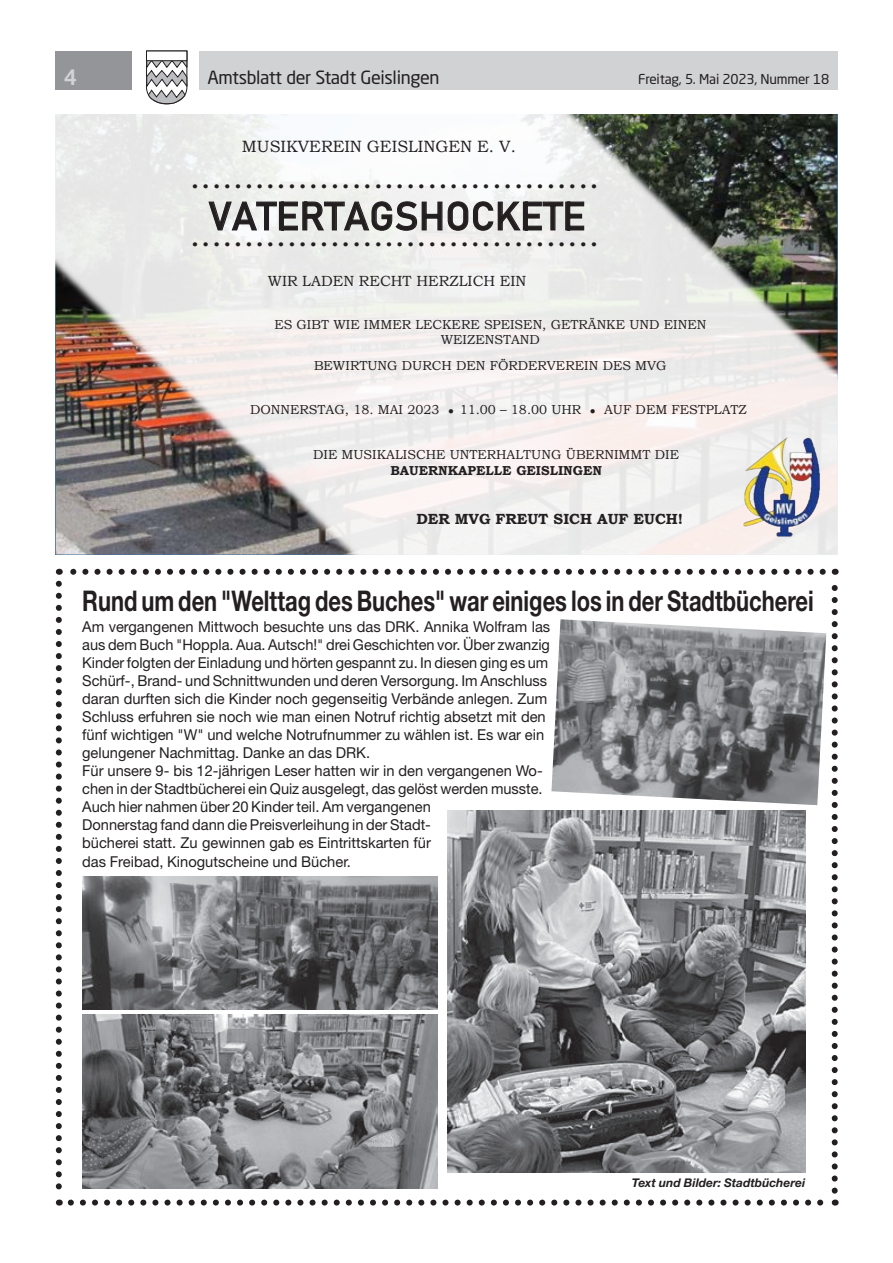
<style>
.page{position:relative;width:893px;height:1263px;background:#fff}
.page>*{position:absolute;margin:0;border:0;box-sizing:border-box;transform-origin:0 0}
.t1{font:300 39.15px "Bahnschrift";color:#231f20}
.t2{font:700 28.5px "Helvetica Neue LT Std";color:#231f20;scale:.77 1}
.t3{font:500 21px "Neo Sans Std";color:#d1d2d4}
.t4{font:18px "Neo Sans Std";letter-spacing:-.02em;color:#231f20}
.t5{font:16.35px "Bookman Old Style";color:#231f20}
.t6{font:15px/18px "Helvetica Neue LT Std";color:#231f20}
.t7{font:14.7px "Bookman Old Style";color:#231f20}
.t8{font:700 14.7px "Bookman Old Style";color:#231f20}
.t9{font:13.5px "Neo Sans Std";letter-spacing:-.015em;color:#231f20}
.t10{font:13.05px/15.6px "Bookman Old Style";color:#231f20;text-align:center}
.t11{font:700 13.05px "Bookman Old Style";color:#231f20}
.t12{font:italic 700 12px "Helvetica Neue LT Std";color:#231f20}
.t13{font:700 9.75px "Bookman Old Style";color:#231f20}
.s1{font-size:9.75px}
</style>
<div class="page">
<div style="left:199px;top:51px;width:639px;height:38px;background:#d1d2d4"></div>
<div style="left:55px;top:51px;width:77px;height:38px;background:#939598"></div>
<svg style="left:146px;top:50px;width:42px;height:55px"></svg>
<div style="left:146px;top:51px;width:41px;height:10px;background:#fff;border:1px solid #231f20"></div>
<img style="left:55px;top:115px;width:782px;height:440px">
<img style="left:743px;top:437px;width:79px;height:102px">
<svg style="left:71px;top:1199px;width:753px;height:6px"></svg>
<svg style="left:56px;top:584px;width:6px;height:621px"></svg>
<svg style="left:832px;top:569px;width:6px;height:622px"></svg>
<svg style="left:59px;top:569px;width:764px;height:6px"></svg>
<img style="left:82px;top:1015px;width:356px;height:173px">
<img style="left:448px;top:810px;width:357px;height:362px">
<img style="left:82px;top:876px;width:356px;height:133px">
<img style="left:551px;top:619px;width:275px;height:186px">
<h3 class="t3" style="left:64px;top:64px;width:15px">4</h3>
<p class="t4" style="left:207px;top:66px;width:234px">Amtsblatt der Stadt Geislingen</p>
<p class="t9" style="left:638px;top:71px;width:193px">Freitag, 5. Mai 2023, Nummer 18</p>
<p class="t5" style="left:242px;top:136px;width:276px">MUSIKVEREIN GEISLINGEN E. V.</p>
<p class="t13" style="left:192px;top:178px;width:406px">●●●●●●●●●●●●●●●●●●●●●●●●●●●●●●●●●●●●●●</p>
<h1 class="t1" style="left:209px;top:186px;width:379px">VATERTAGSHOCKETE</h1>
<p class="t13" style="left:192px;top:237px;width:406px">●●●●●●●●●●●●●●●●●●●●●●●●●●●●●●●●●●●●●●</p>
<p class="t7" style="left:268px;top:272px;width:260px">WIR LADEN RECHT HERZLICH EIN</p>
<p class="t10" style="left:274px;top:316px;width:434px">ES GIBT WIE IMMER LECKERE SPEISEN, GETRÄNKE UND EINEN<br>WEIZENSTAND</p>
<p class="t10" style="left:314px;top:358px;width:354px">BEWIRTUNG DURCH DEN FÖRDERVEREIN DES MVG</p>
<p class="t10" style="left:250px;top:402px;width:498px">DONNERSTAG, 18. MAI 2023 <span class="s1">●</span> 11.00 – 18.00 UHR <span class="s1">●</span> AUF DEM FESTPLATZ</p>
<p class="t10" style="left:313px;top:447px;width:368px">DIE MUSIKALISCHE UNTERHALTUNG ÜBERNIMMT DIE</p>
<p class="t11" style="left:390px;top:461px;width:213px">BAUERNKAPELLE GEISLINGEN</p>
<p class="t8" style="left:416px;top:508px;width:268px">DER MVG FREUT SICH AUF EUCH!</p>
<h2 class="t2" style="left:82px;top:584px;width:951px">Rund um den "Welttag des Buches" war einiges los in der Stadtbücherei</h2>
<p class="t6" style="left:82px;top:617px;width:470px">Am vergangenen Mittwoch besuchte uns das DRK. Annika Wolfram las aus dem Buch "Hoppla. Aua. Autsch!" drei Geschichten vor. Über zwanzig Kinder folgten der Einladung und hörten gespannt zu. In diesen ging es um Schürf-, Brand- und Schnittwunden und deren Versorgung. Im Anschluss daran durften sich die Kinder noch gegenseitig Verbände anlegen. Zum Schluss erfuhren sie noch wie man einen Notruf richtig absetzt mit den fünf wichtigen "W" und welche Notrufnummer zu wählen ist. Es war ein gelungener Nachmittag. Danke an das DRK.<br>Für unsere 9- bis 12-jährigen Leser hatten wir in den vergangenen Wo&shy;chen in der Stadtbücherei ein Quiz ausgelegt, das gelöst werden musste.<br>Auch hier nahmen über 20 Kinder teil. Am vergangenen<br>Donnerstag fand dann die Preisverleihung in der Stadt-<br>bücherei statt. Zu gewinnen gab es Eintrittskarten für</p>
<p class="t6" style="left:82px;top:852px;width:270px">das Freibad, Kinogutscheine und Bücher.</p>
<p class="t12" style="left:632px;top:1175px;width:175px">Text und Bilder: Stadtbücherei</p>
</div>
